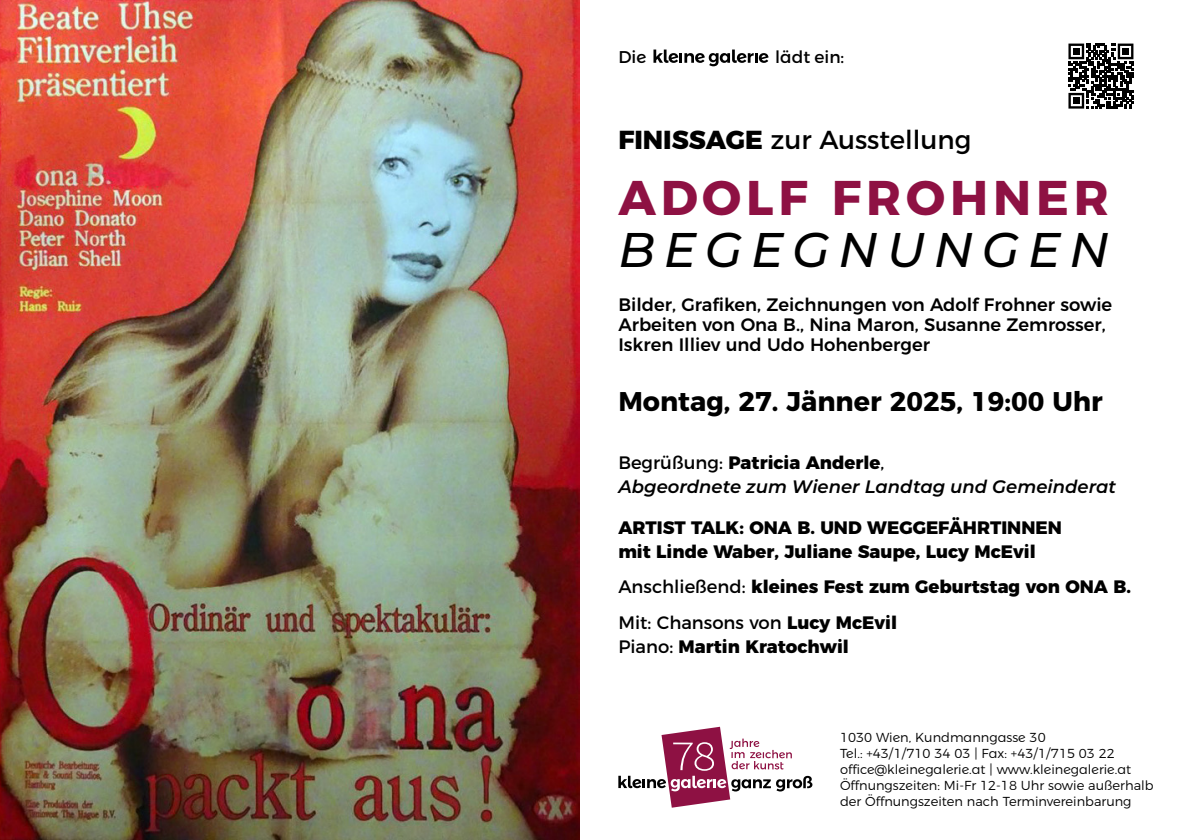
<style>
.page{position:relative;width:1191px;height:840px;background:#fff}
.page>*{position:absolute;margin:0;border:0;box-sizing:border-box;transform-origin:0 0}
.t1{font:700 48.6px "Montserrat";letter-spacing:.1em;color:#8e1143}
.t2{font:italic 500 48.6px "Montserrat";letter-spacing:.18em;color:#000}
.t3{font:700 27px "Montserrat";color:#000}
.t4{font:26px "Montserrat";color:#000}
.t5{font:800 18px/24px "Montserrat";color:#000}
.t6{font:500 18px/20px "Montserrat";color:#000}
.t7{font:italic 600 18px/24px "Montserrat";color:#000}
.t8{font:17px "Montserrat";color:#000}
.t9{font:300 13px/16px "Montserrat";color:#000}
.s1{font-weight:800}
.s2{font-weight:400;font-style:normal}
.s3{font-weight:800;font-style:normal}
.s4{font-weight:400}
</style>
<div class="page">
<img style="left:0;top:0;width:580px;height:839px">
<svg style="left:653px;top:49px;width:115px;height:17px"></svg>
<svg style="left:1068px;top:44px;width:65px;height:64px"></svg>
<div style="left:1073px;top:48px;width:6px;height:7px;background:#000"></div>
<div style="left:1122px;top:48px;width:7px;height:7px;background:#000"></div>
<div style="left:1073px;top:97px;width:6px;height:7px;background:#000"></div>
<svg style="left:618px;top:726px;width:194px;height:81px"></svg>
<h3 class="t8" style="left:618px;top:43px;width:29px">Die</h3>
<h3 class="t8" style="left:775px;top:43px;width:71px">lädt ein:</h3>
<h3 class="t4" style="left:618px;top:119px;width:354px"><span class="s1">FINISSAGE</span> zur Ausstellung</h3>
<h1 class="t1" style="left:618px;top:157px;width:492px">ADOLF FROHNER</h1>
<h1 class="t2" style="left:618px;top:215px;width:492px">BEGEGNUNGEN</h1>
<h3 class="t6" style="left:618px;top:293px;width:495px">Bilder, Grafiken, Zeichnungen von Adolf Frohner sowie<br>Arbeiten von Ona B., Nina Maron, Susanne Zemrosser,<br>Iskren Illiev und Udo Hohenberger</h3>
<h2 class="t3" style="left:618px;top:379px;width:486px">Montag, 27. Jänner 2025, 19:00 Uhr</h2>
<h3 class="t7" style="left:618px;top:449px;width:499px"><span class="s2">Begrüßung:</span> <span class="s3">Patricia Anderle</span><span class="s2">,<br></span>Abgeordnete zum Wiener Landtag und Gemeinderat</h3>
<h3 class="t5" style="left:618px;top:514px;width:445px">ARTIST TALK: ONA B. UND WEGGEFÄHRTINNEN mit Linde Waber, Juliane Saupe, Lucy McEvil</h3>
<h3 class="t5" style="left:618px;top:567px;width:514px;line-height:35.4px"><span class="s4">Anschließend:</span> kleines Fest zum Geburtstag von ONA B.<br><span class="s4">Mit: Chansons von</span> Lucy McEvil</h3>
<h3 class="t5" style="left:618px;top:632px;width:232px"><span class="s4">Piano:</span> Martin Kratochwil</h3>
<p class="t9" style="left:840px;top:727px;width:315px">1030 Wien, Kundmanngasse 30<br>Tel.: +43/1/710 34 03 | Fax: +43/1/715 03 22 office@kleinegalerie.at | www.kleinegalerie.at Öffnungszeiten: Mi-Fr 12-18 Uhr sowie außerhalb der Öffnungszeiten nach Terminvereinbarung</p>
</div>
